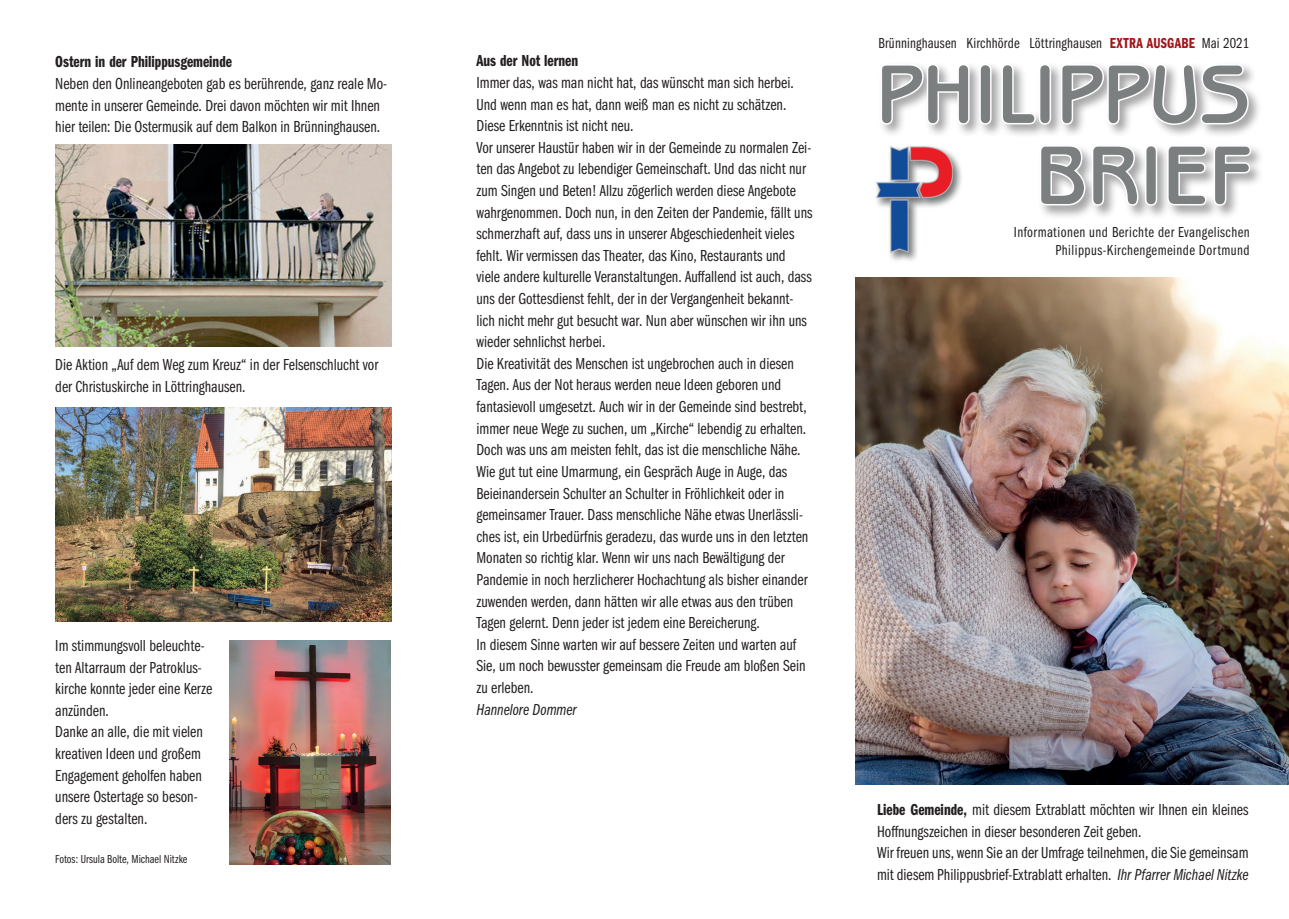
<style>
.page{position:relative;width:1289px;height:919px;background:#fff}
.page>*{position:absolute;margin:0;border:0;box-sizing:border-box;transform-origin:0 0}
.t1{font:16.5px/21.6px "Franklin Gothic URW Com Boo";color:#231f20}
.t2{font:16.5px "Franklin Gothic URW Com Dem";color:#231f20}
.t3{font:16.5px "Franklin Gothic URW Com Boo Ita";color:#231f20}
.t4{font:15px/18px "Franklin Gothic URW Com Boo";letter-spacing:.03em;color:#231f20;text-align:right}
.t5{font:15px "Franklin Gothic URW Com Boo";letter-spacing:.01em;color:#231f20}
.t6{font:12px "Franklin Gothic URW Com Boo";color:#231f20}
.s1{font-family:"Franklin Gothic URW Com Dem";color:#a01619}
.s2{font-family:"Franklin Gothic URW Com Dem"}
.s3{font-family:"Franklin Gothic URW Com Boo Ita"}
</style>
<div class="page">
<img style="left:855px;top:277px;width:433px;height:507px">
<img style="left:876px;top:182px;width:41px;height:79px">
<div style="left:878px;top:62px;width:386px;height:158px;background:#231f20;opacity:.41"></div>
<svg style="left:1038px;top:144px;width:213px;height:62px"></svg>
<svg style="left:879px;top:63px;width:370px;height:63px"></svg>
<img style="left:55px;top:145px;width:336px;height:202px">
<img style="left:55px;top:407px;width:336px;height:214px">
<img style="left:230px;top:640px;width:160px;height:224px">
<p class="t2" style="left:55px;top:50px;width:178px">Ostern in der Philippusgemeinde</p>
<p class="t1" style="left:55px;top:72px;width:333px">Neben den Onlineangeboten gab es berührende, ganz reale Mo&shy;mente in unserer Gemeinde. Drei davon möchten wir mit Ihnen hier teilen: Die Ostermusik auf dem Balkon in Brünninghausen.</p>
<p class="t1" style="left:55px;top:353px;width:324px">Die Aktion „Auf dem Weg zum Kreuz“ in der Felsenschlucht vor der Christuskirche in Löttringhausen.</p>
<p class="t1" style="left:55px;top:633px;width:158px">Im stimmungsvoll beleuchte&shy;ten Altarraum der Patroklus&shy;kirche konnte jeder eine Kerze anzünden.<br>Danke an alle, die mit vielen kreativen Ideen und großem<br>Engagement geholfen haben unsere Ostertage so beson&shy;ders zu gestalten.</p>
<p class="t6" style="left:55px;top:851px;width:134px">Fotos: Ursula Bolte, Michael Nitzke</p>
<p class="t2" style="left:476px;top:49px;width:103px">Aus der Not lernen</p>
<p class="t1" style="left:476px;top:71px;width:337px">Immer das, was man nicht hat, das wünscht man sich herbei.<br>Und wenn man es hat, dann weiß man es nicht zu schätzen.<br>Diese Erkenntnis ist nicht neu.<br>Vor unserer Haustür haben wir in der Gemeinde zu normalen Zei&shy;ten das Angebot zu lebendiger Gemeinschaft. Und das nicht nur zum Singen und Beten! Allzu zögerlich werden diese Angebote wahrgenommen. Doch nun, in den Zeiten der Pandemie, fällt uns schmerzhaft auf, dass uns in unserer Abgeschiedenheit vieles fehlt. Wir vermissen das Theater, das Kino, Restaurants und viele andere kulturelle Veranstaltungen. Auffallend ist auch, dass uns der Gottesdienst fehlt, der in der Vergangenheit bekannt&shy;lich nicht mehr gut besucht war. Nun aber wünschen wir ihn uns wieder sehnlichst herbei.<br>Die Kreativität des Menschen ist ungebrochen auch in diesen Tagen. Aus der Not heraus werden neue Ideen geboren und fantasievoll umgesetzt. Auch wir in der Gemeinde sind bestrebt, immer neue Wege zu suchen, um „Kirche“ lebendig zu erhalten.<br>Doch was uns am meisten fehlt, das ist die menschliche Nähe.<br>Wie gut tut eine Umarmung, ein Gespräch Auge in Auge, das Beieinandersein Schulter an Schulter in Fröhlichkeit oder in gemeinsamer Trauer. Dass menschliche Nähe etwas Unerlässli&shy;ches ist, ein Urbedürfnis geradezu, das wurde uns in den letzten Monaten so richtig klar. Wenn wir uns nach Bewältigung der Pandemie in noch herzlicherer Hochachtung als bisher einander zuwenden werden, dann hätten wir alle etwas aus den trüben Tagen gelernt. Denn jeder ist jedem eine Bereicherung.<br>In diesem Sinne warten wir auf bessere Zeiten und warten auf Sie, um noch bewusster gemeinsam die Freude am bloßen Sein zu erleben.</p>
<p class="t3" style="left:476px;top:700px;width:102px">Hannelore Dommer</p>
<p class="t5" style="left:878px;top:33px;width:372px">Brünninghausen Kirchhörde Löttringhausen <span class="s1">EXTRA AUSGABE</span> Mai 2021</p>
<p class="t4" style="left:1013px;top:222px;width:237px">Informationen und Berichte der Evangelischen<br>Philippus-Kirchengemeinde Dortmund</p>
<p class="t1" style="left:877px;top:798px;width:373px"><span class="s2">Liebe Gemeinde,</span> mit diesem Extrablatt möchten wir Ihnen ein kleines Hoffnungszeichen in dieser besonderen Zeit geben.<br>Wir freuen uns, wenn Sie an der Umfrage teilnehmen, die Sie gemeinsam mit diesem Philippusbrief-Extrablatt erhalten. <span class="s3">Ihr Pfarrer Michael Nitzke</span></p>
</div>
